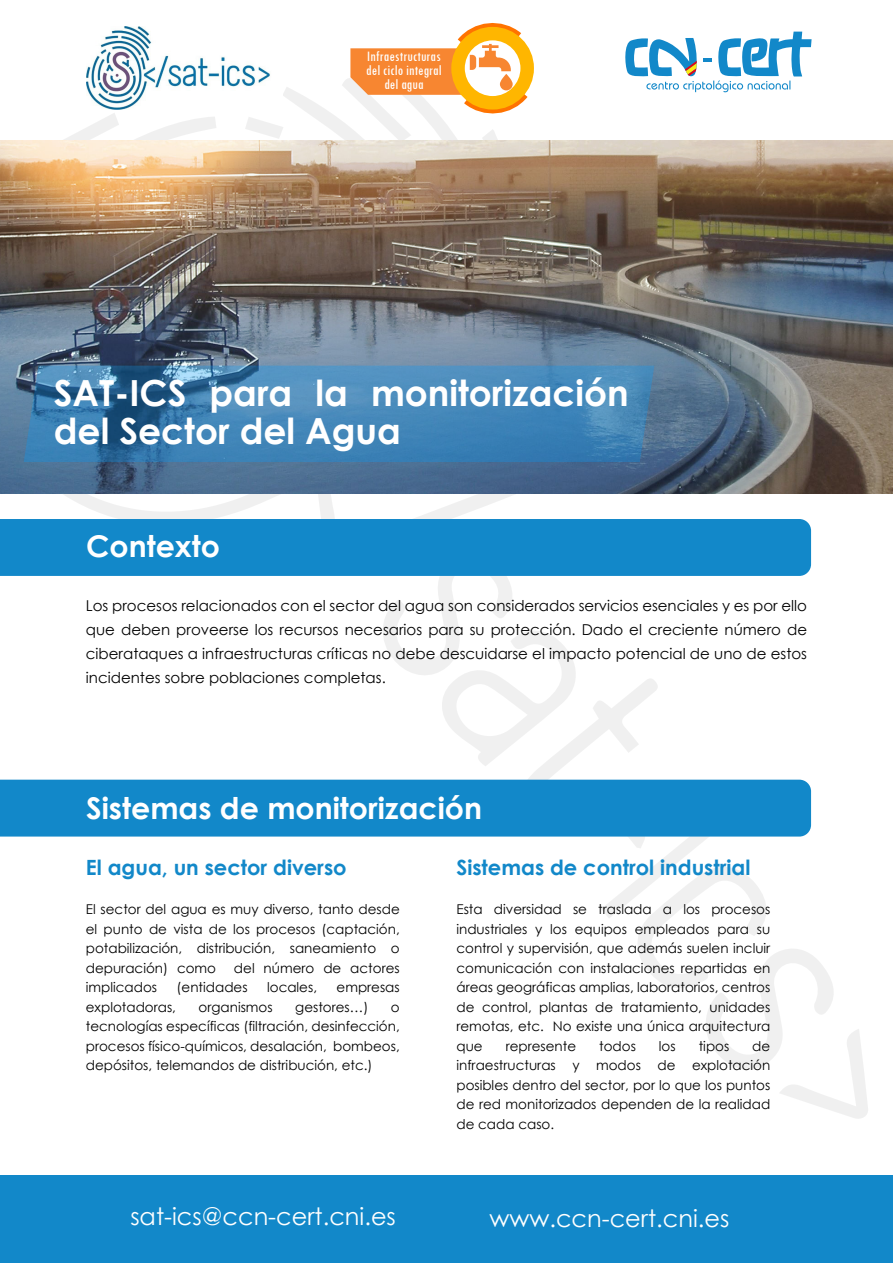
<style>
.page{position:relative;width:893px;height:1263px;background:#fff}
.page>*{position:absolute;margin:0;border:0;box-sizing:border-box;transform-origin:0 0}
.t1{font:700 36px/37.5px "Century Gothic";color:#fff}
.t2{font:700 30px "Century Gothic";color:#fff}
.t3{font:24px "Century Gothic";color:#fff}
.t4{font:700 21px "Century Gothic";color:#1288c9}
.t5{font:15px/24px "Century Gothic";color:#000;text-align:justify}
.t6{font:condensed 15px/13.8px "Tw Cen";letter-spacing:.01em;color:#fff;text-align:center}
.t7{font:13.5px/19.5px "Century Gothic";color:#000;text-align:justify}
</style>
<div class="page">
<div style="left:0;top:1175px;width:893px;height:88px;background:#1288c9"></div>
<img style="left:868px;top:140px;width:25px;height:354px">
<img style="left:0;top:25px;width:868px;height:1094px">
<p class="t6" style="left:366px;top:49px;width:77px">Infraestructuras del ciclo integral del agua</p>
<h1 class="t1" style="left:54px;top:373px;width:576px">SAT-ICS para la monitorización del Sector del Agua</h1>
<h2 class="t2" style="left:86px;top:524px;width:135px">Contexto</h2>
<p class="t5" style="left:86px;top:593px;width:723px">Los procesos relacionados con el sector del agua son considerados servicios esenciales y es por ello que deben proveerse los recursos necesarios para su protección. Dado el creciente número de ciberataques a infraestructuras críticas no debe descuidarse el impacto potencial de uno de estos incidentes sobre poblaciones completas.</p>
<h2 class="t2" style="left:86px;top:785px;width:397px">Sistemas de monitorización</h2>
<h3 class="t4" style="left:86px;top:852px;width:262px">El agua, un sector diverso</h3>
<p class="t7" style="left:86px;top:899px;width:315px">El sector del agua es muy diverso, tanto desde el punto de vista de los procesos (captación, potabilización, distribución, saneamiento o depuración) como</p>
<p class="t7" style="left:234px;top:958px;width:167px">del número de actores</p>
<p class="t7" style="left:86px;top:977px;width:73px">implicados</p>
<p class="t7" style="left:177px;top:977px;width:72px">(entidades</p>
<p class="t7" style="left:267px;top:977px;width:51px">locales,</p>
<p class="t7" style="left:337px;top:977px;width:65px">empresas</p>
<p class="t7" style="left:86px;top:997px;width:92px">explotadoras,</p>
<p class="t7" style="left:199px;top:997px;width:76px">organismos</p>
<p class="t7" style="left:295px;top:997px;width:75px">gestores…)</p>
<p class="t7" style="left:86px;top:997px;width:315px;text-indent:305px">o tecnologías específicas (filtración, desinfección, procesos físico-químicos, desalación, bombeos, depósitos, telemandos de distribución, etc.)</p>
<h3 class="t4" style="left:456px;top:852px;width:295px">Sistemas de control industrial</h3>
<p class="t7" style="left:456px;top:899px;width:315px">Esta diversidad se traslada a los procesos industriales y los equipos empleados para su control y supervisión, que además suelen incluir comunicación con instalaciones repartidas en áreas geográficas amplias, laboratorios, centros de control, plantas de tratamiento, unidades remotas, etc. No existe una única arquitectura que</p>
<p class="t7" style="left:506px;top:1036px;width:72px">represente</p>
<p class="t7" style="left:599px;top:1036px;width:38px">todos</p>
<p class="t7" style="left:659px;top:1036px;width:18px">los</p>
<p class="t7" style="left:699px;top:1036px;width:32px">tipos</p>
<p class="t7" style="left:456px;top:1036px;width:315px;text-indent:296px">de infraestructuras y modos de explotación posibles dentro del sector, por lo que los puntos de red monitorizados dependen de la realidad de cada caso.</p>
<h3 class="t3" style="left:130px;top:1200px;width:267px">sat-ics@ccn-cert.cni.es</h3>
<h3 class="t3" style="left:490px;top:1201px;width:241px">www.ccn-cert.cni.es</h3>
</div>
